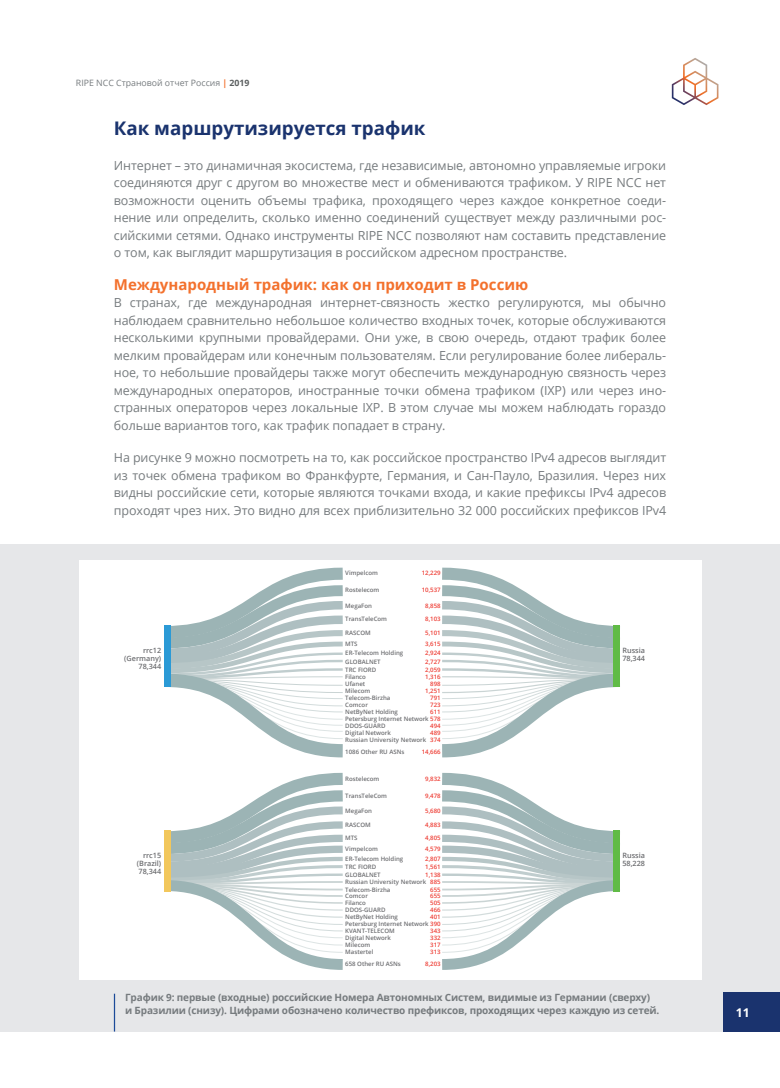
<style>
.page{position:relative;width:780px;height:1088px;background:#fff}
.page>*{position:absolute;margin:0;border:0;box-sizing:border-box;transform-origin:0 0}
.t1{font:700 18.75px "Open Sans";color:#1a336e}
.t2{font:700 15px "Open Sans";color:#f3712d}
.t3{font:12.5px/17.5px "Open Sans";letter-spacing:-.01em;color:#767b7e;text-align:justify}
.t4{font:700 12.12px "Open Sans";color:#fff}
.t5{font:700 10px/12.5px "Open Sans";letter-spacing:-.015em;color:#767b7e}
.t6{font:8.75px "Open Sans";color:#767b7e}
.t7{font:600 7.25px/7.9px "Open Sans";color:#6c6d70}
.t8{font:600 6px/7px "Open Sans";color:#6c6d70;text-align:justify}
.t9{font:600 6px "Open Sans";color:#ee3e35}
.s1{font-weight:700;color:#f3712d}
.s2{font-weight:700;color:#5b5f60}
.s3{color:#ee3e35}
</style>
<div class="page">
<svg style="left:671px;top:58px;width:47px;height:47px"></svg>
<div style="left:0;top:544px;width:780px;height:487px;background:#e6e7e9"></div>
<hr style="left:114px;top:994px;width:1px;height:37px;background:#1c4b99">
<div style="left:79px;top:560px;width:622px;height:420px;background:#fff"></div>
<svg style="left:164px;top:567px;width:179px;height:403px"></svg>
<svg style="left:442px;top:567px;width:178px;height:403px"></svg>
<div style="left:165px;top:831px;width:6px;height:61px;background:#f2c75c"></div>
<div style="left:614px;top:831px;width:6px;height:61px;background:#60bb46"></div>
<div style="left:723px;top:992px;width:57px;height:39px;background:#1a336e"></div>
<p class="t6" style="left:76px;top:76px;width:175px">RIPE NCC Страновой отчет Россия <span class="s1">|</span> <span class="s2">2019</span></p>
<h1 class="t1" style="left:114px;top:115px;width:313px">Как маршрутизируется трафик</h1>
<p class="t3" style="left:114px;top:156px;width:554px">Интернет – это динамичная экосистема, где независимые, автономно управляемые игроки соединяются друг с другом во множестве мест и обмениваются трафиком. У RIPE NCC нет возможности оценить объемы трафика, проходящего через каждое конкретное соеди&shy;нение или определить, сколько именно соединений существует между различными рос&shy;сийскими сетями. Однако инструменты RIPE NCC позволяют нам составить представление о том, как выглядит маршрутизация в российском адресном пространстве.</p>
<p class="t2" style="left:114px;top:274px;width:416px">Международный трафик: как он приходит в Россию</p>
<p class="t3" style="left:114px;top:294px;width:553px">В странах, где международная интернет-связность жестко регулируются, мы обычно наблюдаем сравнительно небольшое количество входных точек, которые обслуживаются несколькими крупными провайдерами. Они уже, в свою очередь, отдают трафик более мелким провайдерам или конечным пользователям. Если регулирование более либераль&shy;ное, то небольшие провайдеры также могут обеспечить международную связность через международных операторов, иностранные точки обмена трафиком (IXP) или через ино&shy;странных операторов через локальные IXP. В этом случае мы можем наблюдать гораздо больше вариантов того, как трафик попадает в страну.</p>
<p class="t3" style="left:114px;top:449px;width:554px">На рисунке 9 можно посмотреть на то, как российское пространство IPv4 адресов выглядит из точек обмена трафиком во Франкфурте, Германия, и Сан-Пауло, Бразилия. Через них видны российские сети, которые являются точками входа, и какие префиксы IPv4 адресов проходят чрез них. Это видно для всех приблизительно 32 000 российских префиксов IPv4</p>
<p class="t7" style="left:124px;top:646px;width:38px;text-align:right">rrc12 (Germany)<br>78,344</p>
<p class="t7" style="left:137px;top:852px;width:26px;text-align:justify;text-indent:6px">rrc15 (Brazil)<br>78,344</p>
<p class="t8" style="left:345px;top:569px;width:34px">Vimpelcom</p>
<p class="t9" style="left:422px;top:569px;width:20px">12,229</p>
<p class="t8" style="left:345px;top:586px;width:36px">Rostelecom</p>
<p class="t9" style="left:422px;top:586px;width:20px">10,537</p>
<p class="t8" style="left:345px;top:602px;width:28px">MegaFon</p>
<p class="t9" style="left:425px;top:602px;width:17px">8,858</p>
<p class="t8" style="left:345px;top:616px;width:43px">TransTeleCom</p>
<p class="t9" style="left:425px;top:615px;width:17px">8,103</p>
<p class="t8" style="left:345px;top:629px;width:27px">RASCOM</p>
<p class="t9" style="left:425px;top:628px;width:17px">5,101</p>
<p class="t8" style="left:345px;top:640px;width:14px">MTS</p>
<p class="t9" style="left:425px;top:639px;width:17px">3,615</p>
<p class="t8" style="left:345px;top:649px;width:60px">ER-Telecom Holding</p>
<p class="t9" style="left:425px;top:649px;width:17px">2,924</p>
<p class="t8" style="left:345px;top:658px;width:37px">GLOBALNET</p>
<p class="t9" style="left:425px;top:657px;width:17px">2,727</p>
<p class="t8" style="left:345px;top:666px;width:32px">TRC FIORD</p>
<p class="t9" style="left:425px;top:665px;width:17px">2,059</p>
<p class="t8" style="left:345px;top:673px;width:22px">Filanco</p>
<p class="t9" style="left:425px;top:673px;width:17px">1,316</p>
<p class="t8" style="left:345px;top:680px;width:21px">Ufanet</p>
<p class="t9" style="left:430px;top:680px;width:12px">898</p>
<p class="t8" style="left:345px;top:687px;width:26px">Milecom</p>
<p class="t9" style="left:425px;top:687px;width:17px">1,251</p>
<p class="t8" style="left:345px;top:694px;width:47px">Telecom-Birzha</p>
<p class="t9" style="left:430px;top:694px;width:12px">791</p>
<p class="t8" style="left:345px;top:701px;width:24px">Comcor</p>
<p class="t9" style="left:430px;top:701px;width:12px">723</p>
<p class="t8" style="left:345px;top:708px;width:54px">NetByNet Holding</p>
<p class="t8" style="left:345px;top:708px;width:97px;text-indent:85px"><span class="s3">611<br></span>Petersburg Internet Network <span class="s3">578<br></span>DDOS-GUARD</p>
<p class="t9" style="left:430px;top:722px;width:12px">494</p>
<p class="t8" style="left:345px;top:729px;width:47px">Digital Network</p>
<p class="t8" style="left:345px;top:729px;width:97px;text-align:right"><span class="s3">489<br></span>Russian University Network <span class="s3">374</span></p>
<p class="t8" style="left:345px;top:748px;width:61px">1086 Other RU ASNs</p>
<p class="t9" style="left:422px;top:748px;width:20px">14,666</p>
<p class="t8" style="left:345px;top:775px;width:36px">Rostelecom</p>
<p class="t9" style="left:425px;top:774px;width:17px">9,832</p>
<p class="t8" style="left:345px;top:792px;width:43px">TransTeleCom</p>
<p class="t9" style="left:425px;top:791px;width:17px">9,478</p>
<p class="t8" style="left:345px;top:807px;width:28px">MegaFon</p>
<p class="t9" style="left:425px;top:807px;width:17px">5,680</p>
<p class="t8" style="left:345px;top:821px;width:27px">RASCOM</p>
<p class="t9" style="left:425px;top:820px;width:17px">4,883</p>
<p class="t8" style="left:345px;top:834px;width:14px">MTS</p>
<p class="t9" style="left:425px;top:834px;width:17px">4,805</p>
<p class="t8" style="left:345px;top:845px;width:34px">Vimpelcom</p>
<p class="t9" style="left:425px;top:844px;width:17px">4,579</p>
<p class="t8" style="left:345px;top:855px;width:60px">ER-Telecom Holding</p>
<p class="t9" style="left:425px;top:854px;width:17px">2,807</p>
<p class="t8" style="left:345px;top:863px;width:32px">TRC FIORD</p>
<p class="t9" style="left:425px;top:863px;width:17px">1,561</p>
<p class="t8" style="left:345px;top:871px;width:37px">GLOBALNET</p>
<p class="t8" style="left:345px;top:871px;width:97px;text-indent:80px"><span class="s3">1,138<br></span>Russian University Network <span class="s3">885<br></span>Telecom-Birzha</p>
<p class="t9" style="left:430px;top:885px;width:12px">655</p>
<p class="t8" style="left:345px;top:892px;width:24px">Comcor</p>
<p class="t9" style="left:430px;top:892px;width:12px">655</p>
<p class="t8" style="left:345px;top:899px;width:22px">Filanco</p>
<p class="t9" style="left:430px;top:899px;width:12px">505</p>
<p class="t8" style="left:345px;top:906px;width:42px">DDOS-GUARD</p>
<p class="t9" style="left:430px;top:906px;width:12px">466</p>
<p class="t8" style="left:345px;top:913px;width:54px">NetByNet Holding</p>
<p class="t8" style="left:345px;top:913px;width:97px;text-indent:85px"><span class="s3">401<br></span>Petersburg Internet Network <span class="s3">390<br></span>KVANT-TELECOM</p>
<p class="t9" style="left:430px;top:927px;width:12px">343</p>
<p class="t8" style="left:345px;top:934px;width:47px">Digital Network</p>
<p class="t9" style="left:430px;top:934px;width:12px">332</p>
<p class="t8" style="left:345px;top:941px;width:26px">Milecom</p>
<p class="t9" style="left:430px;top:941px;width:12px">317</p>
<p class="t8" style="left:345px;top:948px;width:30px">Mastertel</p>
<p class="t9" style="left:430px;top:948px;width:12px">313</p>
<p class="t8" style="left:345px;top:960px;width:57px">658 Other RU ASNs</p>
<p class="t9" style="left:425px;top:960px;width:17px">8,203</p>
<p class="t7" style="left:622px;top:646px;width:24px">Russia<br>78,344</p>
<p class="t7" style="left:622px;top:852px;width:24px">Russia<br>58,228</p>
<p class="t5" style="left:125px;top:991px;width:535px">График 9: первые (входные) российские Номера Автономных Систем, видимые из Германии (сверху) и Бразилии (снизу). Цифрами обозначено количество префиксов, проходящих через каждую из сетей.</p>
<p class="t4" style="left:735px;top:1003px;width:15px">11</p>
</div>
